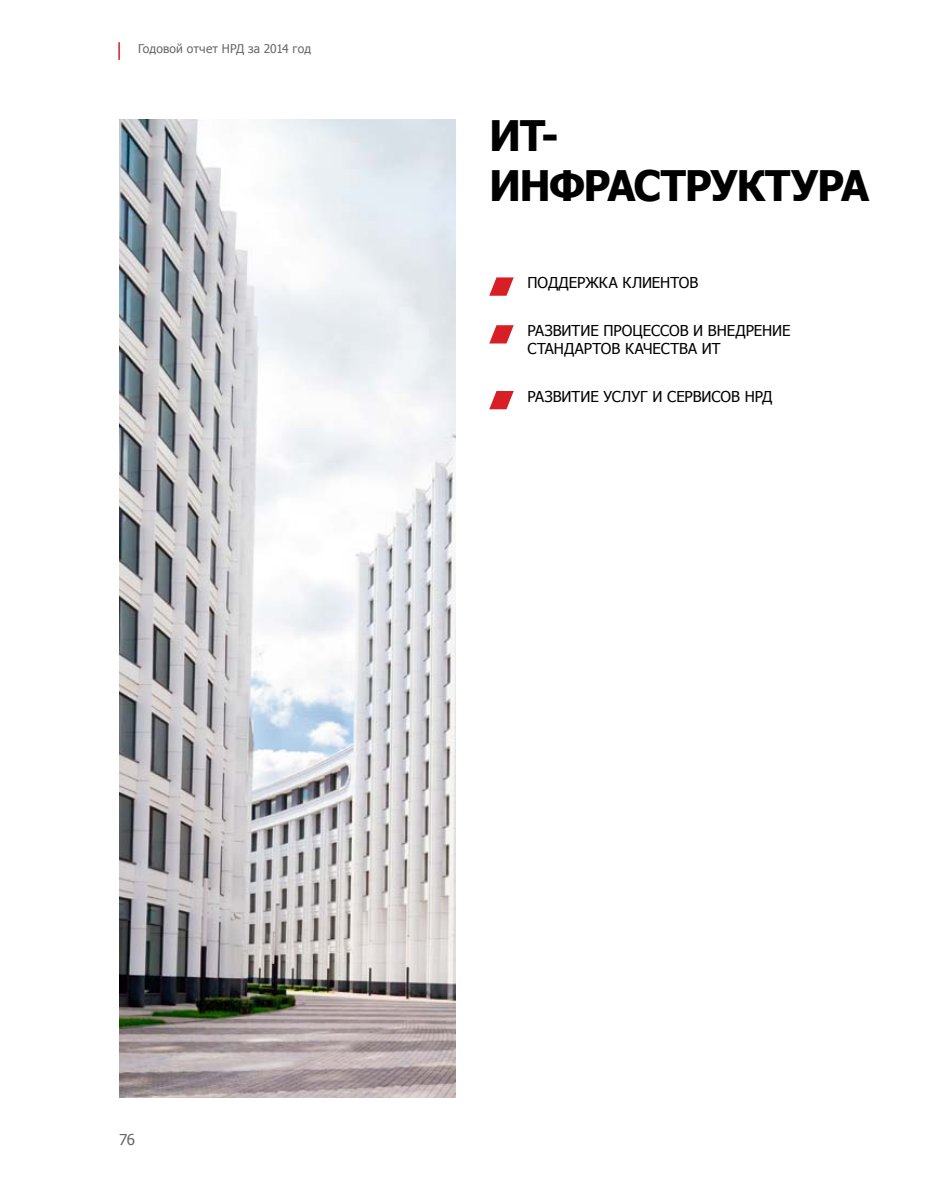
<style>
.page{position:relative;width:936px;height:1191px;background:#fff}
.page>*{position:absolute;margin:0;border:0;box-sizing:border-box;transform-origin:0 0}
.t1{font:700 42px/49.5px "Tahoma";letter-spacing:-.05em;color:#000}
.t2{font:15px "Tahoma";letter-spacing:-.005em;color:#000}
.t3{font:15px "Tahoma";color:#676767}
.t4{font:12px "Tahoma";letter-spacing:.01em;color:#676767}
</style>
<div class="page">
<svg style="left:118px;top:42px;width:2px;height:18px"></svg>
<img style="left:119px;top:119px;width:336px;height:978px">
<svg style="left:489px;top:277px;width:24px;height:19px"></svg>
<svg style="left:489px;top:325px;width:24px;height:18px"></svg>
<svg style="left:489px;top:391px;width:24px;height:18px"></svg>
<p class="t4" style="left:138px;top:41px;width:174px">Годовой отчет НРД за 2014 год</p>
<h1 class="t1" style="left:489px;top:108px;width:249px">ИТ&shy;инфраструкту</h1>
<h1 class="t1" style="left:817px;top:158px;width:54px">ра</h1>
<p class="t2" style="left:527px;top:273px;width:171px">Поддержка клиентов</p>
<p class="t2" style="left:527px;top:320px;width:18px">Разви</p>
<p class="t2" style="left:571px;top:320px;width:131px">тие процессов ивн</p>
<p class="t2" style="left:726px;top:320px;width:65px">едрени е</p>
<p class="t2" style="left:527px;top:338px;width:28px">стандар</p>
<p class="t2" style="left:592px;top:338px;width:130px">тов качества ИТ</p>
<p class="t2" style="left:527px;top:386px;width:18px">Разви</p>
<p class="t2" style="left:571px;top:386px;width:123px">тие услуг исервис</p>
<p class="t2" style="left:720px;top:386px;width:53px">ов НРД</p>
<p class="t3" style="left:119px;top:1130px;width:17px">76</p>
</div>
